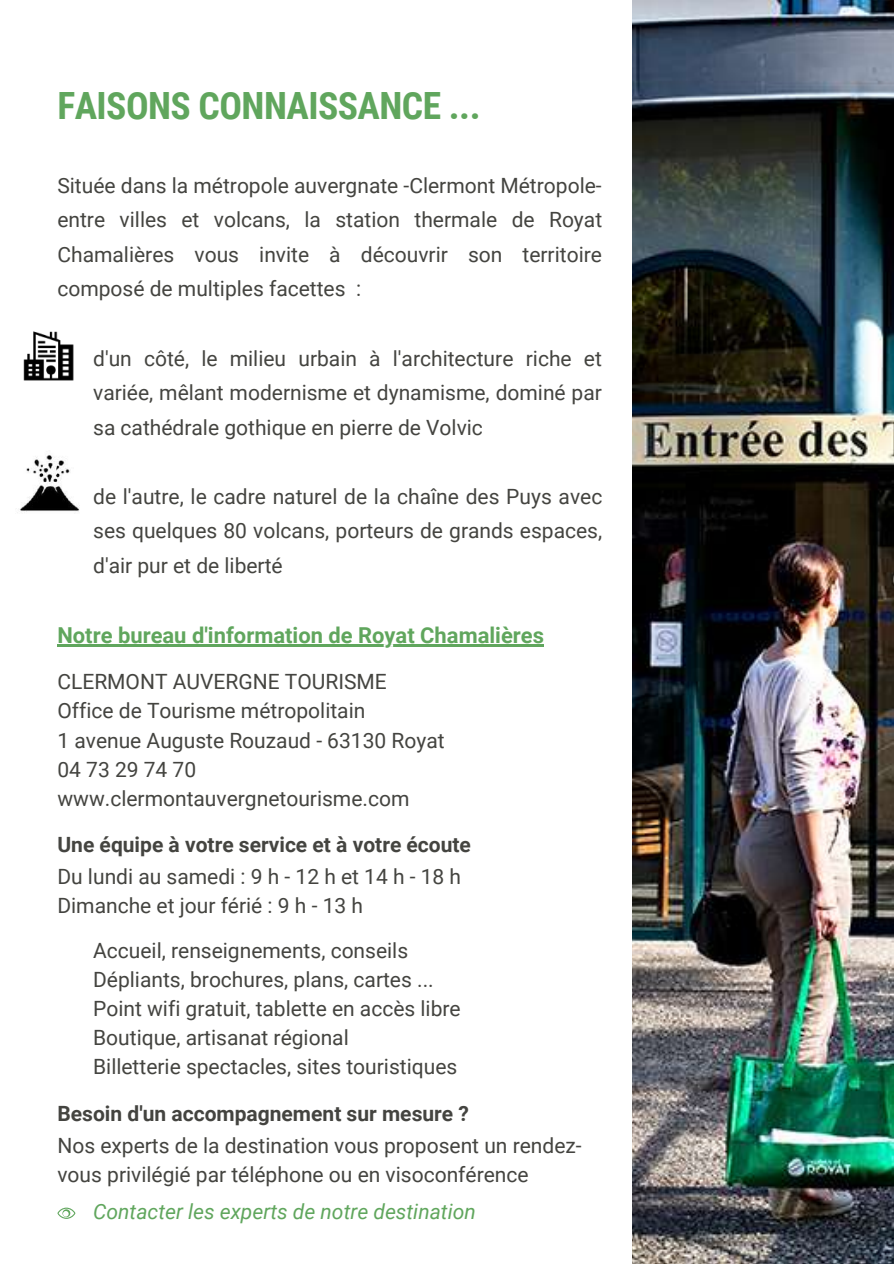
<style>
.page{position:relative;width:894px;height:1264px;background:#fff}
.page>*{position:absolute;margin:0;border:0;box-sizing:border-box;transform-origin:0 0}
.t1{font:700 37.5px "Roboto Condensed";letter-spacing:-.015em;color:#60a65d}
.t2{font:700 21.9px "Roboto";color:#60a65d}
.t3{font:21px/29px "Roboto";color:#444440}
.t4{font:700 21px "Roboto";color:#444440}
.t5{font:italic 21px "Roboto";color:#60a65d}
</style>
<div class="page">
<img style="left:632px;top:0;width:261px;height:1263px">
<hr style="left:57px;top:644px;width:487px;height:2px;background:#60a65d">
<img style="left:23px;top:331px;width:51px;height:50px">
<img style="left:17px;top:455px;width:63px;height:58px">
<svg style="left:57px;top:1207px;width:18px;height:11px"></svg>
<h1 class="t1" style="left:57px;top:85px;width:424px">FAISONS CONNAISSANCE ...</h1>
<p class="t3" style="left:57px;top:168px;width:546px;line-height:34.5px;text-align:justify">Située dans la métropole auvergnate -Clermont Métropole&shy;entre villes et volcans, la station thermale de Royat Chamalières vous invite à découvrir son territoire composé de multiples facettes :</p>
<p class="t3" style="left:93px;top:341px;width:510px;line-height:34.5px;text-align:justify">d'un côté, le milieu urbain à l'architecture riche et variée, mêlant modernisme et dynamisme, dominé par sa cathédrale gothique en pierre de Volvic</p>
<p class="t3" style="left:93px;top:479px;width:510px;line-height:34.5px;text-align:justify">de l'autre, le cadre naturel de la chaîne des Puys avec ses quelques 80 volcans, porteurs de grands espaces, d'air pur et de liberté</p>
<p class="t2" style="left:57px;top:622px;width:488px">Notre bureau d'information de Royat Chamalières</p>
<p class="t3" style="left:57px;top:667px;width:388px">CLERMONT AUVERGNE TOURISME<br>Office de Tourisme métropolitain<br>1 avenue Auguste Rouzaud - 63130 Royat<br>04 73 29 74 70 www.clermontauvergnetourisme.com</p>
<p class="t4" style="left:57px;top:832px;width:415px">Une équipe à votre service et à votre écoute</p>
<p class="t3" style="left:57px;top:862px;width:405px">Du lundi au samedi : 9 h - 12 h et 14 h - 18 h<br>Dimanche et jour férié : 9 h - 13 h</p>
<p class="t3" style="left:93px;top:936px;width:369px">Accueil, renseignements, conseils Dépliants, brochures, plans, cartes ...<br>Point wifi gratuit, tablette en accès libre Boutique, artisanat régional<br>Billetterie spectacles, sites touristiques</p>
<p class="t4" style="left:57px;top:1101px;width:413px">Besoin d'un accompagnement sur mesure ?</p>
<p class="t3" style="left:57px;top:1130px;width:525px">Nos experts de la destination vous proposent un rendez&shy;vous privilégié par téléphone ou en visoconférence</p>
<p class="t5" style="left:93px;top:1199px;width:384px">Contacter les experts de notre destination</p>
</div>
